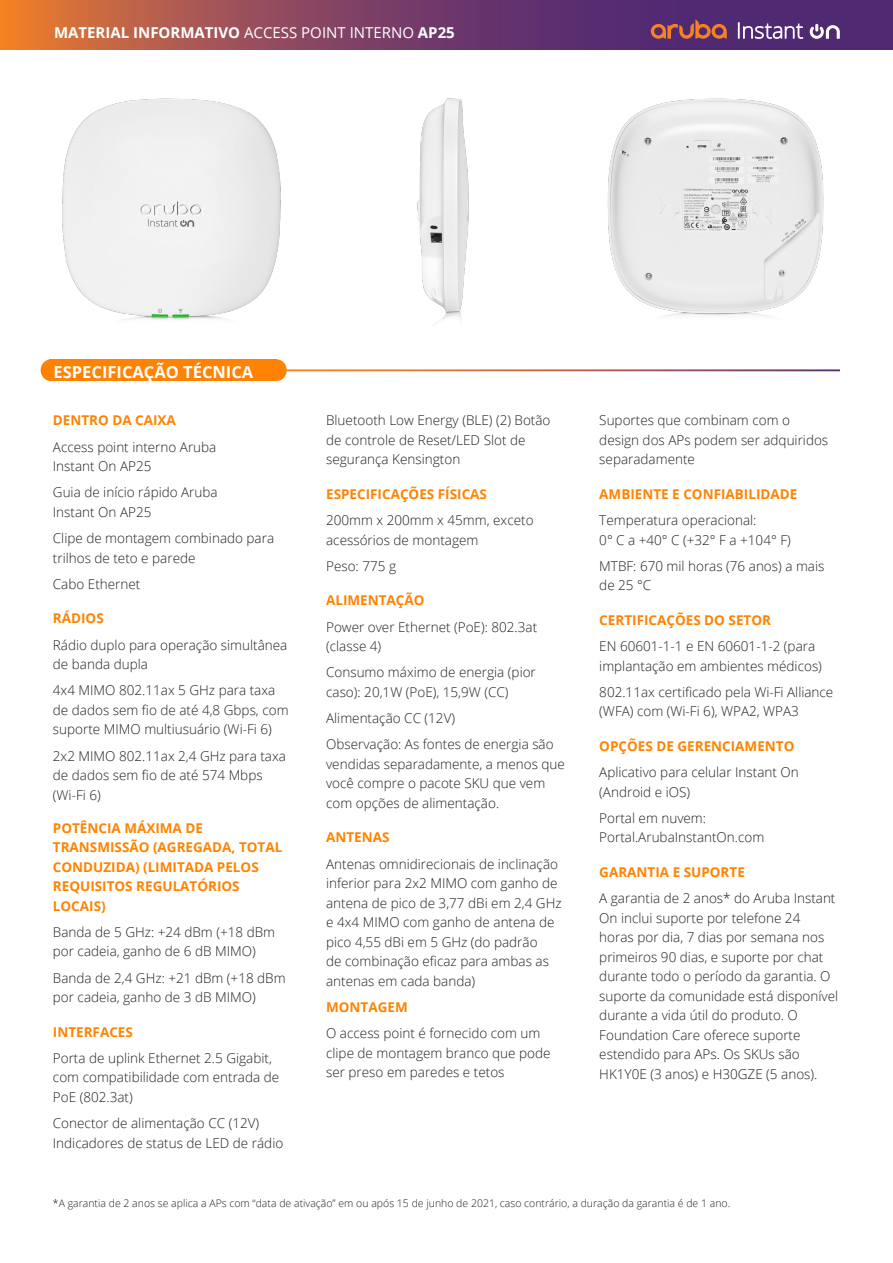
<style>
.page{position:relative;width:893px;height:1263px;background:#fff}
.page>*{position:absolute;margin:0;border:0;box-sizing:border-box;transform-origin:0 0}
.Body__Head_11_14_Bol{font:700 16.5px "Open Sans";color:#fff}
.t1{font:700 15px "Open Sans";color:#fff}
.Tech_Specs{font:300 13.5px/19.5px "Open Sans";color:#231f20}
.Body_Head_11_16_Oran{font:700 13.5px/19.5px "Open Sans";color:#ff8300}
.Tech_Specs-2{font:700 13.5px "Open Sans";color:#ff8300}
.Technical_Specificat{font:300 10.5px "Open Sans";color:#231f20}
.s1{font-weight:400}
</style>
<div class="page">
<svg style="left:0;top:0;width:893px;height:49px;background:#824360"></svg>
<svg style="left:651px;top:20px;width:76px;height:19px"></svg>
<svg style="left:810px;top:24px;width:30px;height:15px"></svg>
<svg style="left:738px;top:22px;width:65px;height:17px"></svg>
<div style="left:267px;top:359px;width:20px;height:22px;background:#ff8300;border-radius:50%"></div>
<div style="left:41px;top:359px;width:20px;height:22px;background:#ff8300;border-radius:50%"></div>
<div style="left:49px;top:359px;width:228px;height:22px;background:#ff8300"></div>
<hr style="left:278px;top:369px;width:562px;height:2px;background:#fff">
<img style="left:62px;top:98px;width:219px;height:222px">
<img style="left:417px;top:98px;width:52px;height:223px">
<img style="left:607px;top:98px;width:217px;height:218px">
<p class="t1" style="left:54px;top:22px;width:402px">MATERIAL INFORMATIVO <span class="s1">ACCESS POINT INTERNO</span> AP25</p>
<p class="Body__Head_11_14_Bol" style="left:54px;top:360px;width:201px">ESPECIFICAÇÃO TÉCNICA</p>
<p class="Body_Head_11_16_Oran" style="left:53px;top:410px;width:125px">DENTRO DA CAIXA</p>
<p class="Tech_Specs" style="left:53px;top:436px;width:165px">Access point interno Aruba<br>Instant On AP25</p>
<p class="Tech_Specs" style="left:53px;top:482px;width:166px">Guia de início rápido Aruba<br>Instant On AP25</p>
<p class="Tech_Specs" style="left:53px;top:528px;width:223px">Clipe de montagem combinado para trilhos de teto e parede</p>
<p class="Tech_Specs" style="left:53px;top:574px;width:89px">Cabo Ethernet</p>
<p class="Body_Head_11_16_Oran" style="left:53px;top:608px;width:52px">RÁDIOS</p>
<p class="Tech_Specs" style="left:53px;top:634px;width:236px">Rádio duplo para operação simultânea de banda dupla</p>
<p class="Tech_Specs" style="left:53px;top:680px;width:237px">4x4 MIMO 802.11ax 5 GHz para taxa de dados sem fio de até 4,8 Gbps, com suporte MIMO multiusuário (Wi-Fi 6)</p>
<p class="Tech_Specs" style="left:53px;top:745px;width:235px">2x2 MIMO 802.11ax 2,4 GHz para taxa de dados sem fio de até 574 Mbps (Wi-Fi 6)</p>
<p class="Body_Head_11_16_Oran" style="left:53px;top:817px;width:231px">POTÊNCIA MÁXIMA DE<br>TRANSMISSÃO (AGREGADA, TOTAL<br>CONDUZIDA) (LIMITADA PELOS<br>REQUISITOS REGULATÓRIOS<br>LOCAIS)</p>
<p class="Tech_Specs" style="left:53px;top:922px;width:224px">Banda de 5 GHz: +24 dBm (+18 dBm por cadeia, ganho de 6 dB MIMO)</p>
<p class="Tech_Specs" style="left:53px;top:967px;width:234px">Banda de 2,4 GHz: +21 dBm (+18 dBm por cadeia, ganho de 3 dB MIMO)</p>
<p class="Body_Head_11_16_Oran" style="left:53px;top:1021px;width:82px">INTERFACES</p>
<p class="Tech_Specs" style="left:53px;top:1048px;width:228px">Porta de uplink Ethernet 2.5 Gigabit, com compatibilidade com entrada de<br>PoE (802.3at)</p>
<p class="Tech_Specs" style="left:53px;top:1113px;width:232px">Conector de alimentação CC (12V)<br>Indicadores de status de LED de rádio</p>
<p class="Tech_Specs" style="left:326px;top:410px;width:226px">Bluetooth Low Energy (BLE) (2) Botão de controle de Reset/LED Slot de segurança Kensington</p>
<p class="Body_Head_11_16_Oran" style="left:326px;top:484px;width:162px">ESPECIFICAÇÕES FÍSICAS</p>
<p class="Tech_Specs" style="left:326px;top:510px;width:209px">200mm x 200mm x 45mm, exceto acessórios de montagem</p>
<p class="Tech_Specs" style="left:326px;top:556px;width:71px">Peso: 775 g</p>
<p class="Body_Head_11_16_Oran" style="left:326px;top:590px;width:100px">ALIMENTAÇÃO</p>
<p class="Tech_Specs" style="left:326px;top:616px;width:213px">Power over Ethernet (PoE): 802.3at (classe 4)</p>
<p class="Tech_Specs" style="left:326px;top:662px;width:211px">Consumo máximo de energia (pior caso): 20,1W (PoE), 15,9W (CC)</p>
<p class="Tech_Specs" style="left:326px;top:708px;width:130px">Alimentação CC (12V)</p>
<p class="Tech_Specs" style="left:326px;top:734px;width:240px">Observação: As fontes de energia são vendidas separadamente, a menos que você compre o pacote SKU que vem com opções de alimentação.</p>
<p class="Body_Head_11_16_Oran" style="left:326px;top:827px;width:65px">ANTENAS</p>
<p class="Tech_Specs" style="left:326px;top:853px;width:237px">Antenas omnidirecionais de inclinação inferior para 2x2 MIMO com ganho de antena de pico de 3,77 dBi em 2,4 GHz e 4x4 MIMO com ganho de antena de pico 4,55 dBi em 5 GHz (do padrão<br>de combinação eficaz para ambas as antenas em cada banda)</p>
<p class="Tech_Specs-2" style="left:326px;top:997px;width:83px">MONTAGEM</p>
<p class="Tech_Specs" style="left:326px;top:1023px;width:226px">O access point é fornecido com um clipe de montagem branco que pode ser preso em paredes e tetos</p>
<p class="Tech_Specs" style="left:599px;top:410px;width:230px">Suportes que combinam com o design dos APs podem ser adquiridos separadamente</p>
<p class="Body_Head_11_16_Oran" style="left:599px;top:484px;width:200px">AMBIENTE E CONFIABILIDADE</p>
<p class="Tech_Specs" style="left:599px;top:510px;width:193px">Temperatura operacional:<br>0° C a +40° C (+32° F a +104° F)</p>
<p class="Tech_Specs" style="left:599px;top:556px;width:227px">MTBF: 670 mil horas (76 anos) a mais de 25 °C</p>
<p class="Body_Head_11_16_Oran" style="left:599px;top:610px;width:173px">CERTIFICAÇÕES DO SETOR</p>
<p class="Tech_Specs" style="left:599px;top:636px;width:224px">EN 60601-1-1 e EN 60601-1-2 (para implantação em ambientes médicos)</p>
<p class="Tech_Specs" style="left:599px;top:682px;width:236px">802.11ax certificado pela Wi-Fi Alliance (WFA) com (Wi-Fi 6), WPA2, WPA3</p>
<p class="Body_Head_11_16_Oran" style="left:599px;top:736px;width:197px">OPÇÕES DE GERENCIAMENTO</p>
<p class="Tech_Specs" style="left:599px;top:762px;width:201px">Aplicativo para celular Instant On (Android e iOS)</p>
<p class="Tech_Specs" style="left:599px;top:808px;width:167px">Portal em nuvem:<br>Portal.ArubaInstantOn.com</p>
<p class="Body_Head_11_16_Oran" style="left:599px;top:862px;width:147px">GARANTIA E SUPORTE</p>
<p class="Tech_Specs" style="left:599px;top:888px;width:240px">A garantia de 2 anos* do Aruba Instant On inclui suporte por telefone 24 horas por dia, 7 dias por semana nos primeiros 90 dias, e suporte por chat durante todo o período da garantia. O suporte da comunidade está disponível durante a vida útil do produto. O Foundation Care oferece suporte estendido para APs. Os SKUs são HK1Y0E (3 anos) e H30GZE (5 anos).</p>
<p class="Technical_Specificat" style="left:53px;top:1196px;width:679px">*A garantia de 2 anos se aplica a APs com “data de ativação” em ou após 15 de junho de 2021, caso contrário, a duração da garantia é de 1 ano.</p>
</div>
